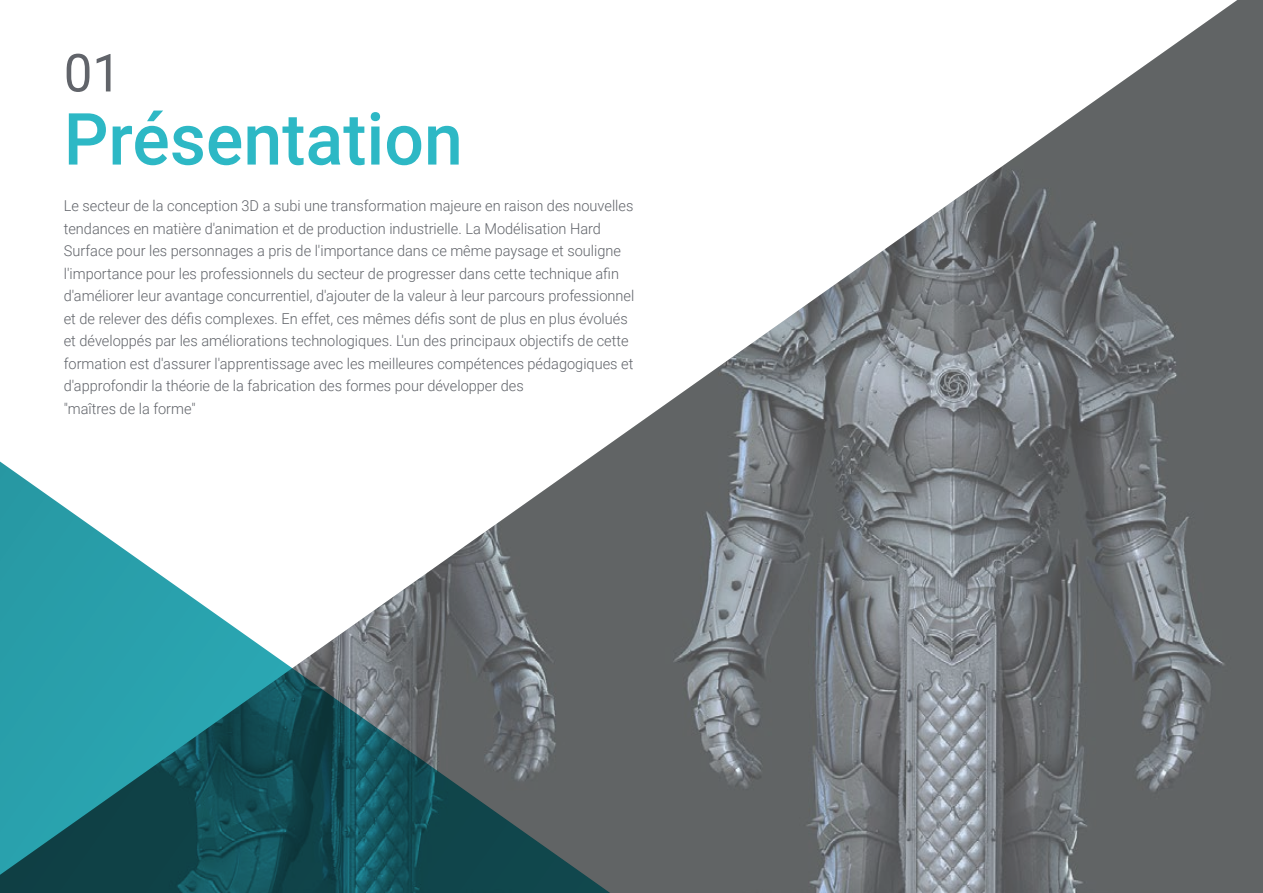
<style>
.page{position:relative;width:1263px;height:893px;background:#fff}
.page>*{position:absolute;margin:0;border:0;box-sizing:border-box;transform-origin:0 0}
.t1{font:500 72px "Roboto";color:#2db8c5}
.t2{font:52.5px "Roboto";color:#61646a}
.t3{font:300 15px/22.5px "Roboto";color:#61646a}
</style>
<div class="page">
<img style="left:606px;top:0;width:657px;height:893px">
<svg style="left:0;top:446px;width:640px;height:447px"></svg>
<h2 class="t2" style="left:64px;top:36px;width:59px">01</h2>
<h1 class="t1" style="left:64px;top:89px;width:401px">Présentation</h1>
<p class="t3" style="left:64px;top:194px;width:572px">Le secteur de la conception 3D a subi une transformation majeure en raison des nouvelles tendances en matière d'animation et de production industrielle. La Modélisation Hard Surface pour les personnages a pris de l'importance dans ce même paysage et souligne l'importance pour les professionnels du secteur de progresser dans cette technique afin d'améliorer leur avantage concurrentiel, d'ajouter de la valeur à leur parcours professionnel et de relever des défis complexes. En effet, ces mêmes défis sont de plus en plus évolués et développés par les améliorations technologiques. L'un des principaux objectifs de cette formation est d'assurer l'apprentissage avec les meilleures compétences pédagogiques et d'approfondir la théorie de la fabrication des formes pour développer des<br>"maîtres de la forme"</p>
</div>
